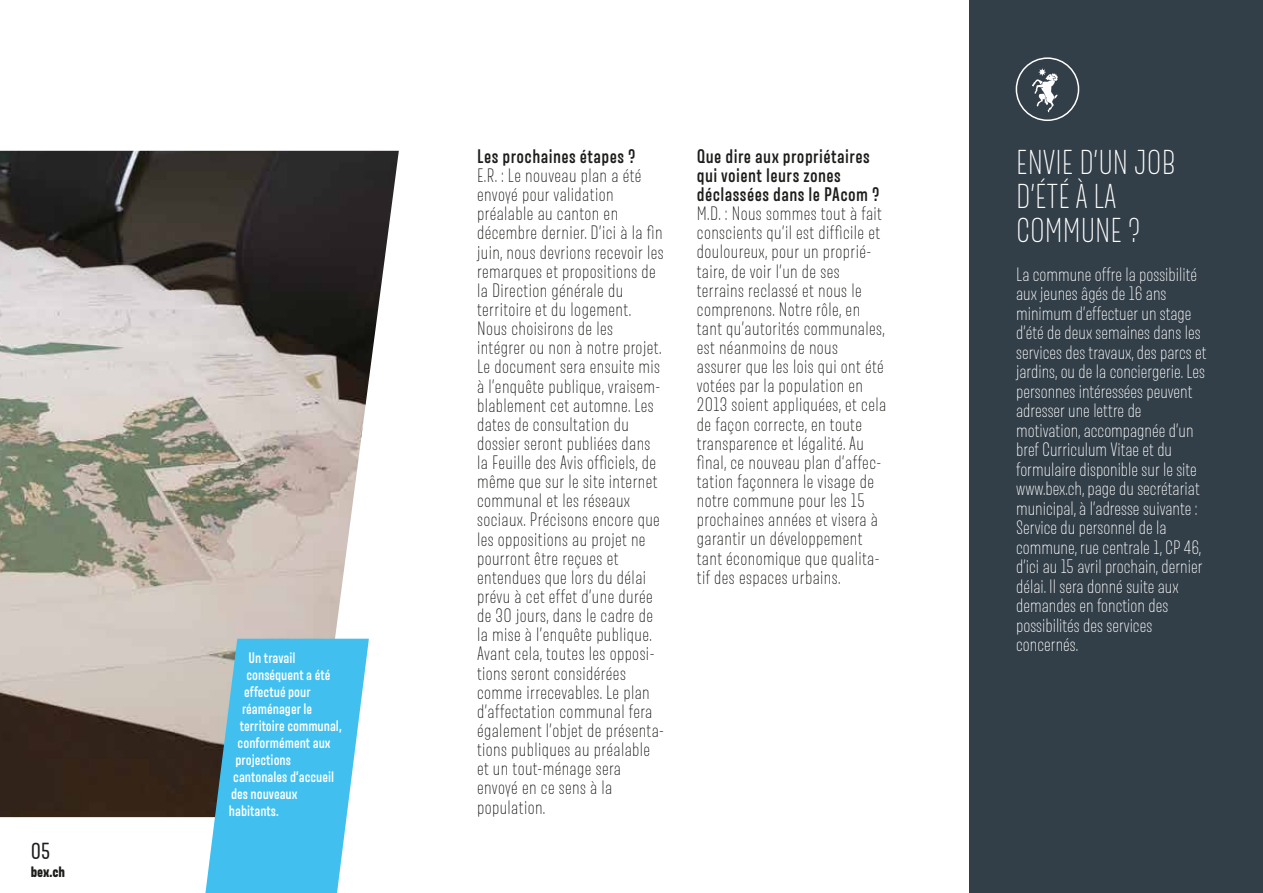
<style>
.page{position:relative;width:1263px;height:893px;background:#fff}
.page>*{position:absolute;margin:0;border:0;box-sizing:border-box;transform-origin:0 0}
.t1{font:200 34.05px/34px "Merlod Norme";color:#fff}
.t2{font:23.1px "Merlod Norme";color:#1d1d1b}
.t3{font:200 19.2px/19.2px "Merlod Norme";letter-spacing:.02em;color:#1d1d1b}
.t4{font:200 19.2px/19.5px "Merlod Norme";color:#fff}
.t5{font:600 19.2px/19.2px "Merlod Norme";letter-spacing:.02em;color:#1d1d1b}
.t6{font:600 14.85px "Merlod Norme";color:#fff}
.t7{font:900 14.85px "Merlod Norme";color:#1d1d1b}
</style>
<div class="page">
<img style="left:0;top:151px;width:399px;height:666px">
<svg style="left:205px;top:639px;width:164px;height:254px;background:#5dc2e7"></svg>
<div style="left:970px;top:0;width:293px;height:893px;background:#323e48"></div>
<div style="left:1016px;top:57px;width:63px;height:64px;border:2px solid #fff;border-radius:50%"></div>
<svg style="left:1032px;top:68px;width:26px;height:44px"></svg>
<p class="t2" style="left:31px;top:836px;width:21px">O5</p>
<p class="t7" style="left:31px;top:862px;width:36px">bex.ch</p>
<p class="t6" style="left:249px;top:649px;width:48px">Un travail</p>
<p class="t6" style="left:246px;top:666px;width:85px">conséquent a été</p>
<p class="t6" style="left:244px;top:683px;width:68px">effectué pour</p>
<p class="t6" style="left:242px;top:700px;width:72px">réaménager le</p>
<p class="t6" style="left:240px;top:717px;width:103px">territoire communal,</p>
<p class="t6" style="left:238px;top:734px;width:95px">conformément aux</p>
<p class="t6" style="left:235px;top:751px;width:57px">projections</p>
<p class="t6" style="left:233px;top:768px;width:102px">cantonales d’accueil</p>
<p class="t6" style="left:231px;top:785px;width:68px">des nouveaux</p>
<p class="t6" style="left:229px;top:802px;width:51px">habitants.</p>
<p class="t5" style="left:477px;top:146px;width:160px">Les prochaines étapes ?</p>
<p class="t3" style="left:477px;top:165px;width:188px">E.R. : Le nouveau plan a été envoyé pour validation préalable au canton en décembre dernier. D’ici à la fin juin, nous devrions recevoir les remarques et propositions de la Direction générale du territoire et du logement.<br>Nous choisirons de les intégrer ou non à notre projet.<br>Le document sera ensuite mis à l’enquête publique, vraisem&shy;blablement cet automne. Les dates de consultation du dossier seront publiées dans la Feuille des Avis officiels, de même que sur le site internet communal et les réseaux sociaux. Précisons encore que les oppositions au projet ne pourront être reçues et entendues que lors du délai prévu à cet effet d’une durée de 3O jours, dans le cadre de la mise à l’enquête publique.<br>Avant cela, toutes les opposi&shy;tions seront considérées comme irrecevables. Le plan d’affectation communal fera également l’objet de présenta&shy;tions publiques au préalable et un tout-ménage sera envoyé en ce sens à la population.</p>
<p class="t5" style="left:697px;top:146px;width:184px">Que dire aux propriétaires qui voient leurs zones déclassées dans le PAcom ?</p>
<p class="t3" style="left:697px;top:203px;width:191px">M.D. : Nous sommes tout à fait conscients qu’il est difficile et douloureux, pour un proprié&shy;taire, de voir l’un de ses terrains reclassé et nous le comprenons. Notre rôle, en tant qu’autorités communales, est néanmoins de nous assurer que les lois qui ont été votées par la population en<br>2O13 soient appliquées, et cela de façon correcte, en toute transparence et légalité. Au final, ce nouveau plan d’affec&shy;tation façonnera le visage de notre commune pour les 15 prochaines années et visera à garantir un développement tant économique que qualita&shy;tif des espaces urbains.</p>
<h1 class="t1" style="left:1016px;top:144px;width:161px">ENVIE D’UN JOB<br>D’ÉTÉ À LA<br>COMMUNE ?</h1>
<p class="t4" style="left:1016px;top:264px;width:192px">La commune offre la possibilité aux jeunes âgés de 16 ans minimum d’effectuer un stage d’été de deux semaines dans les services des travaux, des parcs et jardins, ou de la conciergerie. Les personnes intéressées peuvent adresser une lettre de motivation, accompagnée d’un bref Curriculum Vitae et du formulaire disponible sur le site www.bex.ch, page du secrétariat municipal, à l’adresse suivante :<br>Service du personnel de la commune, rue centrale 1, CP 46, d’ici au 15 avril prochain, dernier délai. Il sera donné suite aux demandes en fonction des possibilités des services concernés.</p>
</div>
